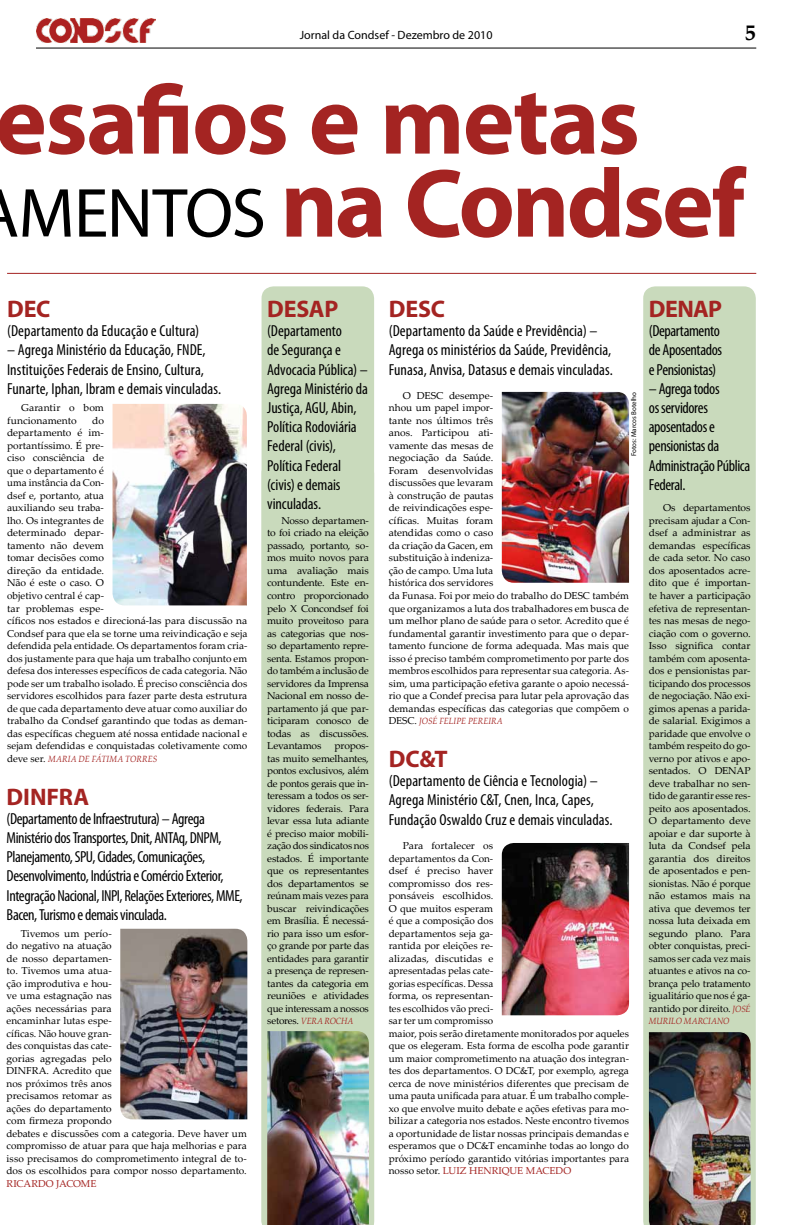
<style>
.page{position:relative;width:794px;height:1225px;background:#fff}
.page>*{position:absolute;margin:0;border:0;box-sizing:border-box;transform-origin:0 0}
.t1{font:700 98px/83px "Myriad Pro";letter-spacing:-.02em;color:#a42422}
.t2{font:700 24px "Myriad Pro";letter-spacing:-.005em;color:#a42422}
.t3{font:700 22px "Palatino Linotype";color:#000}
.t4{font:condensed 16px/19.2px "Myriad Pro";letter-spacing:-.005em;color:#000}
.t5{font:condensed 16px/19.2px "Myriad Pro";letter-spacing:-.025em;color:#000}
.t6{font:12px "Myriad Pro";color:#000}
.t7{font:10px/12.5px "Palatino Linotype";color:#000}
.t8{font:10px "Palatino Linotype";color:#a42422}
.t9{font:italic 9px "Palatino Linotype";letter-spacing:.005em;color:#a42422;scale:.9 1}
.t10{font:italic 9px "Palatino Linotype";letter-spacing:.025em;color:#a42422;scale:.9 1}
.t11{font:7px "Myriad Pro";color:#000}
.s1{font-weight:400;font-size:70px;color:#000}
.s2{font-style:normal;font-size:10px;color:#000}
.s3{color:#a42422}
.s4{font-style:italic;font-size:9px;color:#a42422}
</style>
<div class="page">
<hr style="left:36px;top:48px;width:720px;height:1px;background:#000">
<img style="left:36px;top:18px;width:119px;height:24px">
<div style="left:261px;top:286px;width:113px;height:939px;background:#c9dabc"></div>
<div style="left:643px;top:286px;width:113px;height:939px;background:#c9dabc"></div>
<img style="left:502px;top:392px;width:127px;height:191px">
<img style="left:649px;top:1032px;width:101px;height:193px">
<img style="left:502px;top:843px;width:127px;height:172px">
<img style="left:112px;top:404px;width:135px;height:201px">
<img style="left:120px;top:928px;width:127px;height:191px">
<img style="left:267px;top:1031px;width:102px;height:194px">
<hr style="left:7px;top:273px;width:749px;height:1px;background:#a42422">
<p class="t6" style="left:300px;top:28px;width:194px">Jornal da Condsef - Dezembro de 2010</p>
<h3 class="t3" style="left:745px;top:17px;width:12px">5</h3>
<h1 class="t1" style="left:-5px;top:76px;width:751px">esafios e metas <span class="s1">mentos</span> na Condsef</h1>
<h2 class="t2" style="left:7px;top:293px;width:45px">DEC</h2>
<h3 class="t4" style="left:7px;top:321px;width:194px">(Departamento da Educação e Cultura)</h3>
<h3 class="t4" style="left:7px;top:340px;width:216px">– Agrega Ministério da Educação, FNDE,<br>Instituições Federais de Ensino, Cultura,<br>Funarte, Iphan, Ibram e demais vinculadas.</h3>
<p class="t7" style="left:7px;top:401px;width:98px;text-indent:14px">Garantir o bom funcionamento</p>
<p class="t7" style="left:7px;top:414px;width:242px;text-indent:85px">do<br>departamento é im-<br>portantíssimo. É pre-<br>ciso consciência de<br>que o departamento é<br>uma instância da Con-<br>dsef e, portanto, atua<br>auxiliando seu traba-<br>lho. Os integrantes de<br>determinado depar-<br>tamento não devem<br>tomar decisões como<br>direção da entidade.<br>Não é este o caso. O<br>objetivo central é cap-<br>tar problemas espe-<br>cíficos nos estados e direcioná-las para discussão na Condsef para que ela se torne uma reivindicação e seja defendida pela entidade. Os departamentos foram cria&shy;dos justamente para que haja um trabalho conjunto em defesa dos interesses específicos de cada categoria. Não pode ser um trabalho isolado. É preciso consciência dos servidores escolhidos para fazer parte desta estrutura de que cada departamento deve atuar como auxiliar do trabalho da Condsef garantindo que todas as deman&shy;das específicas cheguem até nossa entidade nacional e sejam defendidas e conquistadas coletivamente como</p>
<p class="t10" style="left:7px;top:752px;width:168px"><span class="s2">deve ser.</span> MARIA DE FÁTIMA TORRES</p>
<h2 class="t2" style="left:7px;top:781px;width:84px">DINFRA</h2>
<p class="t5" style="left:7px;top:808px;width:238px">(Departamento de Infraestrutura) – Agrega Ministério dos Transportes, Dnit, ANTAq, DNPM, Planejamento, SPU, Cidades, Comunicações, Desenvolvimento, Indústria e Comércio Exterior, Integração Nacional, INPI, Relações Exteriores, MME, Bacen, Turismo e demais vinculada.</p>
<p class="t7" style="left:7px;top:926px;width:242px;text-indent:14px">Tivemos um perío-<br>do negativo na atuação<br>de nosso departamen-<br>to. Tivemos uma atua-<br>ção improdutiva e hou-<br>ve uma estagnação nas<br>ações necessárias para<br>encaminhar lutas espe-<br>cíficas. Não houve gran-<br>des conquistas das cate-<br>gorias agregadas pelo<br>DINFRA. Acredito que<br>nos próximos três anos<br>precisamos retomar as<br>ações do departamento<br>com firmeza propondo<br>debates e discussões com a categoria. Deve haver um compromisso de atuar para que haja melhorias e para isso precisamos do comprometimento integral de to&shy;dos os escolhidos para compor nosso departamento.</p>
<p class="t8" style="left:7px;top:1176px;width:91px">RICARDO JACOME</p>
<h2 class="t2" style="left:267px;top:293px;width:73px">DESAP</h2>
<h3 class="t4" style="left:267px;top:321px;width:102px">(Departamento<br>de Segurança e<br>Advocacia Pública) –<br>Agrega Ministério da<br>Justiça, AGU, Abin,<br>Política Rodoviária<br>Federal (civis),<br>Política Federal (civis) e demais vinculadas.</h3>
<p class="t7" style="left:267px;top:514px;width:103px;text-align:justify;text-indent:14px">Nosso departamen&shy;to foi criado na eleição passado, portanto, so&shy;mos muito novos para uma avaliação mais contundente. Este en&shy;contro proporcionado pelo X Concondsef foi muito proveitoso para as categorias que nos&shy;so departamento repre&shy;senta. Estamos propon&shy;do também a inclusão de servidores da Imprensa Nacional em nosso de&shy;partamento já que par&shy;ticiparam conosco de todas as discussões.<br>Levantamos</p>
<p class="t7" style="left:267px;top:739px;width:103px;text-align:justify;text-indent:67px">propos&shy;tas muito semelhantes, pontos exclusivos, além de pontos gerais que in&shy;teressam a todos os ser&shy;vidores federais. Para levar essa luta adiante é preciso maior mobili&shy;zação dos sindicatos nos estados. É importante que os representantes dos departamentos se reúnam mais vezes para buscar reivindicações em Brasília. É necessá&shy;rio para isso um esfor&shy;ço grande por parte das entidades para garantir a presença de represen&shy;tantes da categoria em reuniões e atividades que interessam a nossos</p>
<p class="t9" style="left:267px;top:1014px;width:97px"><span class="s2">setores.</span> VERA ROCHA</p>
<h2 class="t2" style="left:389px;top:293px;width:58px">DESC</h2>
<h3 class="t4" style="left:389px;top:321px;width:226px">(Departamento da Saúde e Previdência) –<br>Agrega os ministérios da Saúde, Previdência,<br>Funasa, Anvisa, Datasus e demais vinculadas.</h3>
<p class="t7" style="left:389px;top:389px;width:242px;text-indent:14px">O DESC desempe-<br>nhou um papel impor-<br>tante nos últimos três<br>anos. Participou ati-<br>vamente das mesas de<br>negociação da Saúde.<br>Foram desenvolvidas<br>discussões que levaram<br>à construção de pautas<br>de reivindicações espe-<br>cíficas. Muitas foram<br>atendidas como o caso<br>da criação da Gacen, em<br>substituição à indeniza-<br>ção de campo. Uma luta<br>histórica dos servidores<br>da Funasa. Foi por meio do trabalho do DESC também que organizamos a luta dos trabalhadores em busca de um melhor plano de saúde para o setor. Acredito que é fundamental garantir investimento para que o depar&shy;tamento funcione de forma adequada. Mas mais que isso é preciso também comprometimento por parte dos membros escolhidos para representar sua categoria. As&shy;sim, uma participação efetiva garante o apoio necessá&shy;rio que a Condef precisa para lutar pela aprovação das demandas específicas das categorias que compõem o</p>
<p class="t9" style="left:389px;top:714px;width:128px"><span class="s2">DESC.</span> JOSÉ FELIPE PEREIRA</p>
<p class="t11" style="left:629px;top:456px;width:66px;rotate:-90deg">Fotos: Marcos Botelho</p>
<h2 class="t2" style="left:389px;top:743px;width:60px">DC&amp;T</h2>
<h3 class="t4" style="left:389px;top:771px;width:225px">(Departamento de Ciência e Tecnologia) –<br>Agrega Ministério C&amp;T, Cnen, Inca, Capes,<br>Fundação Oswaldo Cruz e demais vinculadas.</h3>
<p class="t7" style="left:389px;top:839px;width:242px;text-indent:14px">Para fortalecer os<br>departamentos da Con-<br>dsef é preciso haver<br>compromisso dos res-<br>ponsáveis escolhidos.<br>O que muitos esperam<br>é que a composição dos<br>departamentos seja ga-<br>rantida por eleições re-<br>alizadas, discutidas e<br>apresentadas pelas cate-<br>gorias específicas. Dessa<br>forma, os representan-<br>tes escolhidos vão preci-<br>sar ter um compromisso<br>maior, pois serão diretamente monitorados por aqueles que os elegeram. Esta forma de escolha pode garantir um maior comprometimento na atuação dos integran&shy;tes dos departamentos. O DC&amp;T, por exemplo, agrega cerca de nove ministérios diferentes que precisam de uma pauta unificada para atuar. É um trabalho comple&shy;xo que envolve muito debate e ações efetivas para mo&shy;bilizar a categoria nos estados. Neste encontro tivemos a oportunidade de listar nossas principais demandas e esperamos que o DC&amp;T encaminhe todas ao longo do próximo período garantido vitórias importantes para nosso setor. <span class="s3">LUIZ HENRIQUE MACEDO</span></p>
<h2 class="t2" style="left:649px;top:293px;width:75px">DENAP</h2>
<h3 class="t5" style="left:649px;top:321px;width:75px">(Departamento de Aposentados e Pensionistas)</h3>
<h3 class="t5" style="left:649px;top:379px;width:103px">– Agrega todos<br>os servidores aposentados e pensionistas da<br>Administração Pública<br>Federal.</h3>
<p class="t7" style="left:649px;top:501px;width:103px;text-align:justify;text-indent:14px">Os departamentos precisam ajudar a Con&shy;dsef a administrar as demandas específicas de cada setor. No caso dos aposentados acre&shy;dito que é importan&shy;te haver a participação efetiva de representan&shy;tes nas mesas de nego&shy;ciação com o governo.<br>Isso significa contar também com aposenta&shy;dos e pensionistas par&shy;ticipando dos processos de negociação. Não exi&shy;gimos apenas a parida&shy;de salarial. Exigimos a paridade que envolve o também respeito do go&shy;verno por ativos e apo&shy;sentados. O DENAP deve trabalhar no sen&shy;tido de garantir esse res&shy;peito aos aposentados.<br>O departamento deve apoiar e dar suporte à luta da Condsef pela garantia dos direitos de aposentados e pen&shy;sionistas. Não é porque não estamos mais na ativa que devemos ter nossa luta deixada em segundo plano. Para obter conquistas, preci&shy;samos ser cada vez mais atuantes e ativos na co&shy;brança pelo tratamento igualitário que nos é ga&shy;rantido por direito. <span class="s4">JOSÉ</span></p>
<p class="t9" style="left:649px;top:1014px;width:91px">MURILO MARCIANO</p>
</div>
